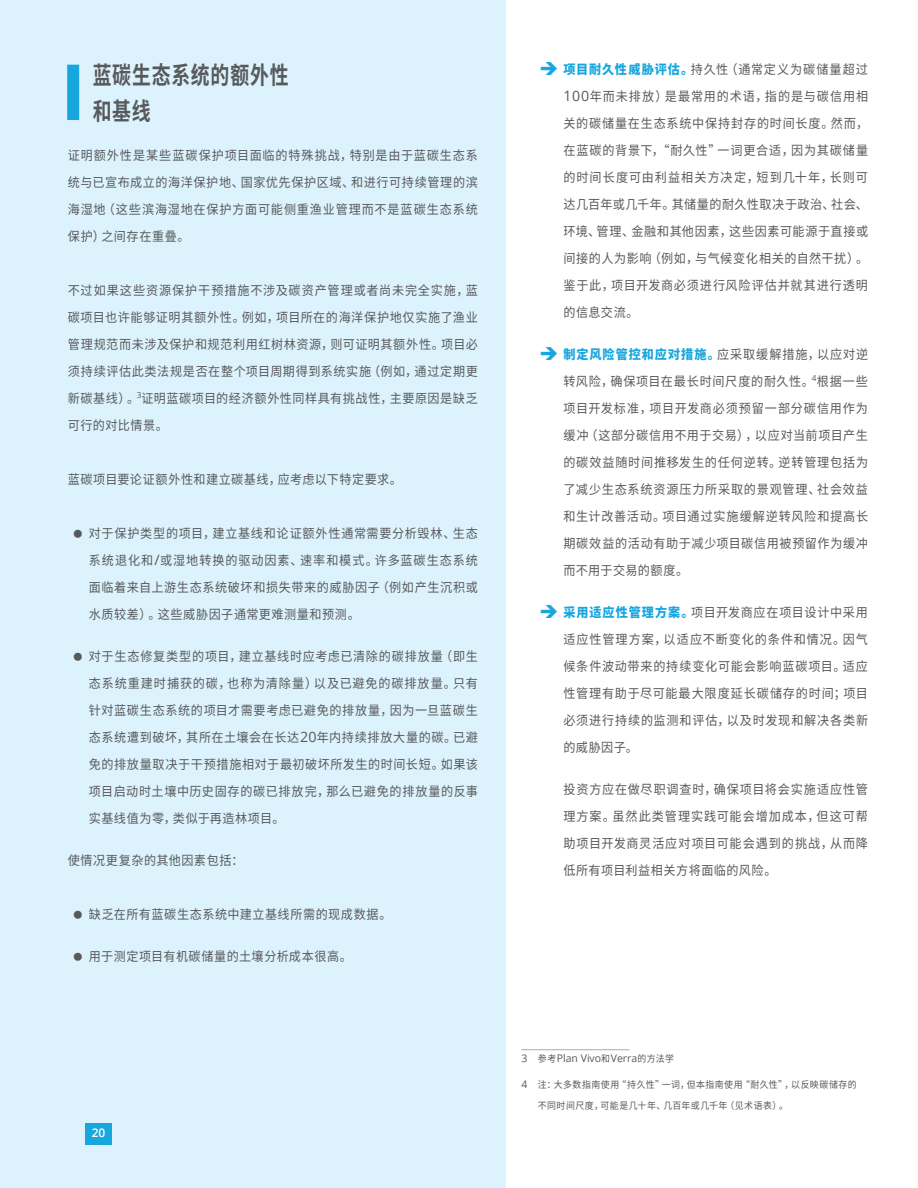
<style>
.page{position:relative;width:918px;height:1188px;background:#fff}
.page>*{position:absolute;margin:0;border:0;box-sizing:border-box;transform-origin:0 0}
.t1{font:700 24.3px/36px "Noto Sans CJ Ksc";letter-spacing:.04em;color:#58595b;scale:.78 1}
.t2{font:12.9px/27px "Noto Sans CJ Ksc";letter-spacing:.05em;color:#58595b;text-align:justify;scale:.94 1}
.t3{font:600 12px "Open Sans";color:#fff}
.t4{font:10.5px "Open Sans";color:#58595b}
.t5{font:9.45px "Noto Sans CJ Ksc";letter-spacing:.055em;color:#58595b;scale:.94 1}
.s1{font-weight:900;color:#18a6de}
.s2{font-family:"Open Sans";font-size:14.25px}
.s3{font-family:"Noto Sans CJ Ksc";font-size:9.45px}
.s4{font-family:"Open Sans";font-size:10.5px}
</style>
<div class="page">
<div style="left:0;top:0;width:506px;height:1188px;background:#dcf3fd"></div>
<div style="left:67px;top:65px;width:12px;height:55px;background:#18a6de"></div>
<hr style="left:521px;top:1049px;width:108px;height:1px;background:#acacad">
<div style="left:85px;top:1123px;width:27px;height:22px;background:#18a6de"></div>
<h1 class="t1" style="left:93px;top:58px;width:253px">蓝碳生态系统的额外性和基线</h1>
<p class="t2" style="left:563px;top:56px;width:326px"><span class="s1">项目耐久性威胁评估。</span>持久性（通常定义为碳储量超过<span class="s2">100</span>年而未排放）是最常用的术语，指的是与碳信用相关的碳储量在生态系统中保持封存的时间长度。然而，在蓝碳的背景下，“耐久性”一词更合适，因为其碳储量的时间长度可由利益相关方决定，短到几十年，长则可达几百年或几千年。其储量的耐久性取决于政治、社会、环境、管理、金融和其他因素，这些因素可能源于直接或间接的人为影响（例如，与气候变化相关的自然干扰）。鉴于此，项目开发商必须进行风险评估并就其进行透明的信息交流。<sup>3</sup></p>
<p class="t2" style="left:563px;top:341px;width:326px"><span class="s1">制定风险管控和应对措施。</span>应采取缓解措施，以应对逆转风险，确保项目在最长时间尺度的耐久性。<sup>4</sup>根据一些项目开发标准，项目开发商必须预留一部分碳信用作为缓冲（这部分碳信用不用于交易），以应对当前项目产生的碳效益随时间推移发生的任何逆转。逆转管理包括为了减少生态系统资源压力所采取的景观管理、社会效益和生计改善活动。项目通过实施缓解逆转风险和提高长期碳效益的活动有助于减少项目碳信用被预留作为缓冲而不用于交易的额度。</p>
<p class="t2" style="left:563px;top:599px;width:326px"><span class="s1">采用适应性管理方案。</span>项目开发商应在项目设计中采用适应性管理方案，以适应不断变化的条件和情况。因气候条件波动带来的持续变化可能会影响蓝碳项目。适应性管理有助于尽可能最大限度延长碳储存的时间；项目必须进行持续的监测和评估，以及时发现和解决各类新的威胁因子。</p>
<p class="t2" style="left:563px;top:776px;width:326px">投资方应在做尽职调查时，确保项目将会实施适应性管理方案。虽然此类管理实践可能会增加成本，但这可帮助项目开发商灵活应对项目可能会遇到的挑战，从而降低所有项目利益相关方将面临的风险。</p>
<p class="t2" style="left:68px;top:142px;width:438px">证明额外性是某些蓝碳保护项目面临的特殊挑战，特别是由于蓝碳生态系统与已宣布成立的海洋保护地、国家优先保护区域、和进行可持续管理的滨海湿地（这些滨海湿地在保护方面可能侧重渔业管理而不是蓝碳生态系统保护）之间存在重叠。</p>
<p class="t2" style="left:68px;top:277px;width:438px">不过如果这些资源保护干预措施不涉及碳资产管理或者尚未完全实施，蓝碳项目也许能够证明其额外性。例如，项目所在的海洋保护地仅实施了渔业管理规范而未涉及保护和规范利用红树林资源，则可证明其额外性。项目必须持续评估此类法规是否在整个项目周期得到系统实施（例如，通过定期更新碳基线）。<sup>3</sup>证明蓝碳项目的经济额外性同样具有挑战性，主要原因是缺乏可行的对比情景。</p>
<p class="t2" style="left:68px;top:466px;width:357px">蓝碳项目要论证额外性和建立碳基线，应考虑以下特定要求。</p>
<p class="t2" style="left:89px;top:520px;width:415px">对于保护类型的项目，建立基线和论证额外性通常需要分析毁林、生态系统退化和<span class="s2">/</span>或湿地转换的驱动因素、速率和模式。许多蓝碳生态系统面临着来自上游生态系统破坏和损失带来的威胁因子（例如产生沉积或水质较差）。这些威胁因子通常更难测量和预测。</p>
<p class="t2" style="left:89px;top:643px;width:415px">对于生态修复类型的项目，建立基线时应考虑已清除的碳排放量（即生态系统重建时捕获的碳，也称为清除量）以及已避免的碳排放量。只有针对蓝碳生态系统的项目才需要考虑已避免的排放量，因为一旦蓝碳生态系统遭到破坏，其所在土壤会在长达<span class="s2">20</span>年内持续排放大量的碳。已避免的排放量取决于干预措施相对于最初破坏所发生的时间长短。如果该项目启动时土壤中历史固存的碳已排放完，那么已避免的排放量的反事实基线值为零，类似于再造林项目。</p>
<p class="t2" style="left:68px;top:847px;width:189px">使情况更复杂的其他因素包括：</p>
<p class="t2" style="left:89px;top:901px;width:323px">缺乏在所有蓝碳生态系统中建立基线所需的现成数据。</p>
<p class="t2" style="left:89px;top:943px;width:281px">用于测定项目有机碳储量的土壤分析成本很高。</p>
<p class="t3" style="left:92px;top:1126px;width:15px">20</p>
<p class="t4" style="left:521px;top:1054px;width:154px">3 <span class="s3">参考</span>Plan Vivo<span class="s3">和</span>Verra<span class="s3">的方法学</span></p>
<p class="t5" style="left:521px;top:1079px;width:358px"><span class="s4">4</span> 注：大多数指南使用“持久性”一词，但本指南使用“耐久性”，以反映碳储存的</p>
<p class="t5" style="left:538px;top:1100px;width:268px">不同时间尺度，可能是几十年、几百年或几千年（见术语表）。</p>
</div>
